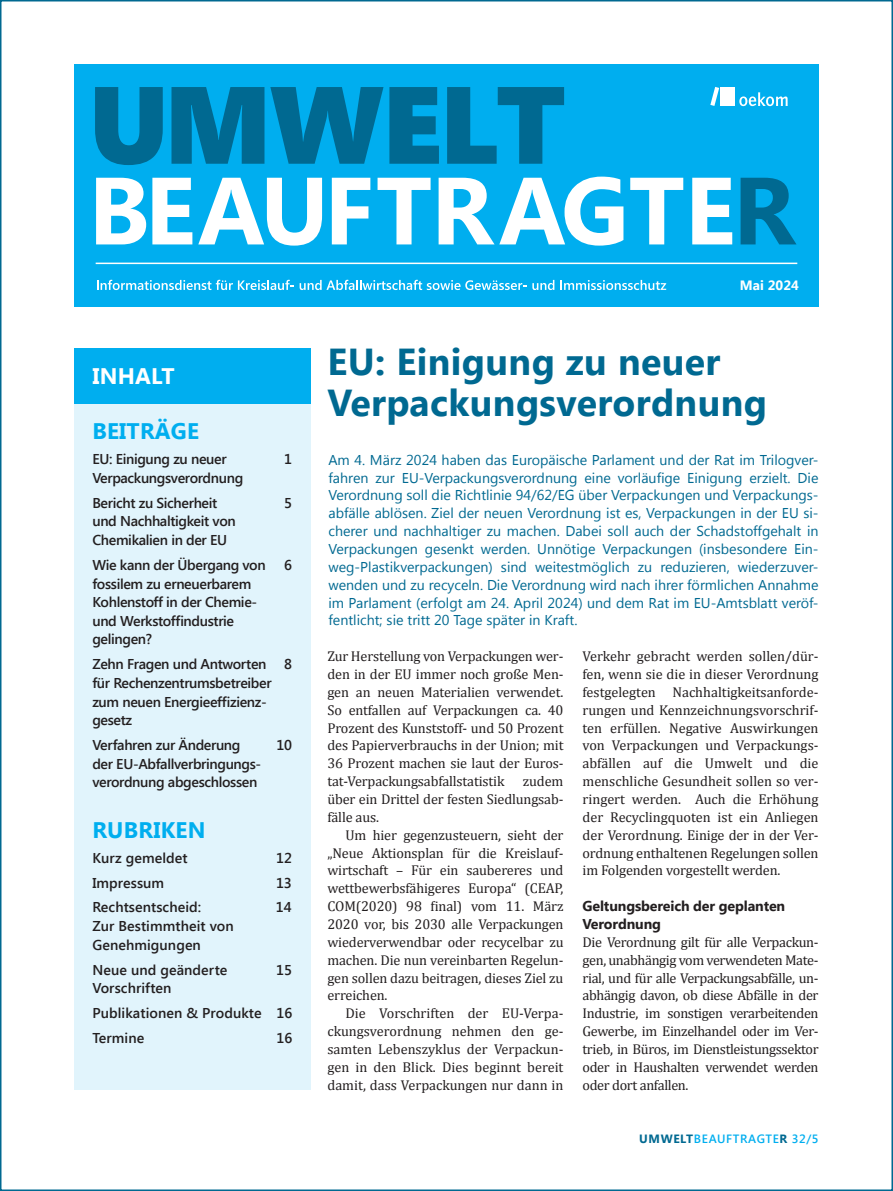
<style>
.page{position:relative;width:893px;height:1191px;background:#fff}
.page>*{position:absolute;margin:0;border:0;box-sizing:border-box;transform-origin:0 0}
.Ü1{font:700 37.5px/40.5px "Segoe UI";letter-spacing:.01em;color:#006991}
.IHVZ_Ü2{font:700 22.5px "Segoe UI";letter-spacing:.01em;color:#00aeef}
.IHVZ_Ü1{font:700 22.5px "Segoe UI";letter-spacing:.01em;color:#fff}
.Fließtext_mE{font:14.25px/17.9px "Cambria";letter-spacing:-.01em;color:#231f20;text-align:justify}
.Vorspann{font:14.25px/17.9px "Segoe UI";color:#006991;text-align:justify}
.Fließtext_oE{font:14.25px/17.9px "Cambria";letter-spacing:-.01em;color:#231f20;text-align:justify}
.IHVZ{font:600 14.25px/18.6px "Segoe UI";letter-spacing:-.025em;color:#231f20}
.IHVZ-2{font:600 14.25px/18.6px "Segoe UI";letter-spacing:.005em;color:#231f20}
.Ü3{font:700 14.25px/17.9px "Segoe UI";letter-spacing:-.01em;color:#231f20}
.IHVZ-3{font:700 13.5px "Segoe UI";letter-spacing:.005em;color:#fff}
.Fußzeile{font:600 12px "Segoe UI";letter-spacing:.05em;color:#00aeef}
.s1{font-weight:700;color:#006991}
</style>
<div class="page">
<div style="left:74px;top:404px;width:236px;height:685px;background:#e1f4fc"></div>
<div style="left:74px;top:348px;width:236px;height:56px;background:#00aeef"></div>
<div style="left:74px;top:64px;width:745px;height:242px;background:#00aeef"></div>
<svg style="left:95px;top:87px;width:68px;height:78px"></svg>
<svg style="left:171px;top:87px;width:93px;height:77px"></svg>
<svg style="left:270px;top:87px;width:113px;height:77px"></svg>
<svg style="left:389px;top:87px;width:50px;height:77px"></svg>
<svg style="left:447px;top:87px;width:117px;height:77px"></svg>
<svg style="left:97px;top:280px;width:197px;height:10px"></svg>
<svg style="left:300px;top:280px;width:254px;height:10px"></svg>
<svg style="left:560px;top:280px;width:106px;height:10px"></svg>
<hr style="left:96px;top:263px;width:701px;height:1px;background:#fff">
<hr style="left:731px;top:87px;width:4px;height:19px;background:#fff">
<div style="left:725px;top:87px;width:5px;height:19px;background:#fff"></div>
<hr style="left:720px;top:87px;width:4px;height:19px;background:#fff">
<svg style="left:710px;top:87px;width:9px;height:19px"></svg>
<svg style="left:739px;top:92px;width:49px;height:14px"></svg>
<svg style="left:96px;top:178px;width:50px;height:66px"></svg>
<svg style="left:152px;top:178px;width:40px;height:66px"></svg>
<svg style="left:198px;top:178px;width:124px;height:68px"></svg>
<svg style="left:332px;top:178px;width:38px;height:66px"></svg>
<svg style="left:378px;top:178px;width:53px;height:66px"></svg>
<svg style="left:439px;top:177px;width:184px;height:69px"></svg>
<svg style="left:630px;top:178px;width:53px;height:66px"></svg>
<svg style="left:692px;top:178px;width:40px;height:66px"></svg>
<svg style="left:741px;top:178px;width:55px;height:66px"></svg>
<p class="IHVZ_Ü1" style="left:92px;top:360px;width:84px">INHALT</p>
<p class="IHVZ_Ü2" style="left:92px;top:415px;width:108px">BEITRÄGE</p>
<p class="IHVZ" style="left:92px;top:449px;width:136px">EU: Einigung zu neuer</p>
<p class="IHVZ" style="left:284px;top:449px;width:9px">1</p>
<p class="IHVZ" style="left:92px;top:468px;width:152px">Verpackungsverordnung</p>
<p class="IHVZ" style="left:92px;top:493px;width:126px">Bericht zu Sicherheit</p>
<p class="IHVZ" style="left:284px;top:493px;width:9px">5</p>
<p class="IHVZ" style="left:92px;top:511px;width:145px">und Nachhaltigkeit von<br>Chemikalien in der EU</p>
<p class="IHVZ" style="left:92px;top:555px;width:175px">Wie kann der Übergang von</p>
<p class="IHVZ" style="left:284px;top:555px;width:9px">6</p>
<p class="IHVZ" style="left:92px;top:573px;width:166px">fossilem zu erneuerbarem<br>Kohlenstoff in der Chemie&shy;und Werkstoffindustrie gelingen?</p>
<p class="IHVZ" style="left:92px;top:654px;width:201px">Zehn Fragen und Antworten 8 für Rechenzentrumsbetreiber zum neuen Energieeffizienz&shy;gesetz</p>
<p class="IHVZ" style="left:92px;top:735px;width:150px">Verfahren zur Änderung</p>
<p class="IHVZ" style="left:276px;top:735px;width:17px">10</p>
<p class="IHVZ" style="left:92px;top:753px;width:168px">der EU-Abfallverbringungs&shy;verordnung abgeschlossen</p>
<p class="IHVZ_Ü2" style="left:92px;top:813px;width:115px">RUBRIKEN</p>
<p class="IHVZ-2" style="left:92px;top:847px;width:97px">Kurz gemeldet</p>
<p class="IHVZ" style="left:276px;top:847px;width:17px">12</p>
<p class="IHVZ-2" style="left:92px;top:872px;width:73px">Impressum</p>
<p class="IHVZ" style="left:276px;top:872px;width:17px">13</p>
<p class="IHVZ-2" style="left:92px;top:897px;width:110px">Rechtsentscheid:</p>
<p class="IHVZ" style="left:276px;top:897px;width:17px">14</p>
<p class="IHVZ-2" style="left:92px;top:916px;width:143px">Zur Bestimmtheit von<br>Genehmigungen</p>
<p class="IHVZ-2" style="left:92px;top:959px;width:136px">Neue und geänderte</p>
<p class="IHVZ" style="left:276px;top:959px;width:17px">15</p>
<p class="IHVZ-2" style="left:92px;top:978px;width:81px">Vorschriften</p>
<p class="IHVZ-2" style="left:92px;top:1003px;width:202px">Publikationen &amp; Produkte 16</p>
<p class="IHVZ-2" style="left:92px;top:1028px;width:53px">Termine</p>
<p class="IHVZ" style="left:277px;top:1028px;width:17px">16</p>
<p class="IHVZ-3" style="left:740px;top:275px;width:61px">Mai 2024</p>
<p class="Ü1" style="left:327px;top:340px;width:441px">EU: Einigung zu neuer<br>Verpackungsverordnung</p>
<p class="Vorspann" style="left:328px;top:450px;width:492px">Am 4. März 2024 haben das Europäische Parlament und der Rat im Trilogver&shy;fahren zur EU-Verpackungsverordnung eine vorläufige Einigung erzielt. Die Verordnung soll die Richtlinie 94/62/EG über Verpackungen und Verpackungs&shy;abfälle ablösen. Ziel der neuen Verordnung ist es, Verpackungen in der EU si&shy;cherer und nachhaltiger zu machen. Dabei soll auch der Schadstoffgehalt in Verpackungen gesenkt werden. Unnötige Verpackungen (insbesondere Ein&shy;weg-Plastikverpackungen) sind weitestmöglich zu reduzieren, wiederzuver&shy;wenden und zu recyceln. Die Verordnung wird nach ihrer förmlichen Annahme im Parlament (erfolgt am 24. April 2024) und dem Rat im EU-Amtsblatt veröf&shy;fentlicht; sie tritt 20 Tage später in Kraft.</p>
<p class="Fließtext_oE" style="left:327px;top:647px;width:238px">Zur Herstellung von Verpackungen wer&shy;den in der EU immer noch große Men&shy;gen an neuen Materialien verwendet.<br>So entfallen auf Verpackungen ca. 40<br>Prozent des Kunststoff- und 50 Prozent des Papierverbrauchs in der Union; mit 36 Prozent machen sie laut der Euros&shy;tat-Verpackungsabfallstatistik</p>
<p class="Fließtext_oE" style="left:327px;top:772px;width:238px;text-indent:195px">zudem über ein Drittel der festen Siedlungsab&shy;fälle aus.</p>
<p class="Fließtext_mE" style="left:327px;top:826px;width:238px;text-indent:18px">Um hier gegenzusteuern, sieht der „Neue Aktionsplan für die Kreislauf&shy;wirtschaft – Für ein saubereres und wettbewerbsfähigeres Europa“ (CEAP, COM(2020) 98 final) vom 11. März 2020 vor, bis 2030 alle Verpackungen wiederverwendbar oder recycelbar zu machen. Die nun vereinbarten Regelun&shy;gen sollen dazu beitragen, dieses Ziel zu erreichen.</p>
<p class="Fließtext_mE" style="left:327px;top:1004px;width:238px;text-indent:18px">Die Vorschriften der EU-Verpa&shy;ckungsverordnung nehmen den ge&shy;samten Lebenszyklus der Verpackun&shy;gen in den Blick. Dies beginnt bereit damit, dass Verpackungen nur dann in</p>
<p class="Fließtext_mE" style="left:582px;top:647px;width:238px">Verkehr gebracht werden sollen/dür&shy;fen, wenn sie die in dieser Verordnung festgelegten Nachhaltigkeitsanforde&shy;rungen und Kennzeichnungsvorschrif&shy;ten erfüllen. Negative Auswirkungen von Verpackungen und Verpackungs&shy;abfällen auf die Umwelt und die menschliche Gesundheit sollen so ver&shy;ringert werden. Auch die Erhöhung der Recyclingquoten ist ein Anliegen der Verordnung. Einige der in der Ver&shy;ordnung enthaltenen Regelungen sollen im Folgenden vorgestellt werden.</p>
<p class="Ü3" style="left:582px;top:896px;width:204px">Geltungsbereich der geplanten<br>Verordnung</p>
<p class="Fließtext_oE" style="left:582px;top:933px;width:238px">Die Verordnung gilt für alle Verpackun&shy;gen, unabhängig vom verwendeten Mate&shy;rial, und für alle Verpackungsabfälle, un&shy;abhängig davon, ob diese Abfälle in der Industrie, im sonstigen verarbeitenden Gewerbe, im Einzelhandel oder im Ver&shy;trieb, in Büros, im Dienstleistungssektor oder in Haushalten verwendet werden oder dort anfallen.</p>
<p class="Fußzeile" style="left:639px;top:1130px;width:181px"><span class="s1">UMWELT</span>BEAUFTRAGTE<span class="s1">R</span> 32/5</p>
</div>
